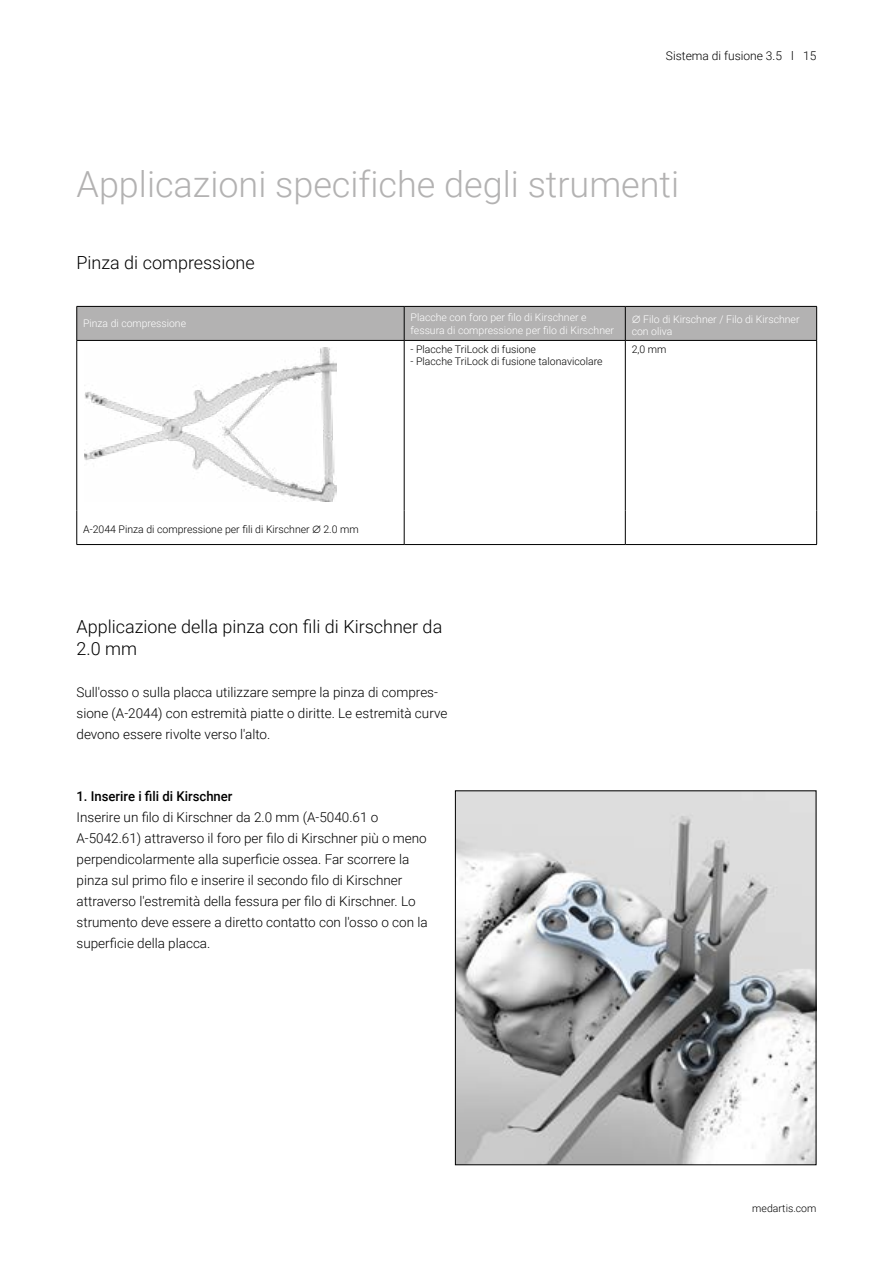
<style>
.page{position:relative;width:893px;height:1263px;background:#fff}
.page>*{position:absolute;margin:0;border:0;box-sizing:border-box;transform-origin:0 0}
.t1{font:300 36px "Roboto";color:#b3b2b2}
.t2{font:300 18px/21.6px "Roboto";color:#000}
.t3{font:300 13.5px/21px "Roboto";color:#000}
.t4{font:500 13.5px "Roboto";color:#000}
.t5{font:300 12px "Roboto";color:#000}
.t6{font:300 10.5px/12.6px "Roboto";color:#fff}
.t7{font:300 10.5px "Roboto";color:#000}
</style>
<div class="page">
<img style="left:457px;top:792px;width:357px;height:371px">
<div style="left:455px;top:790px;width:361px;height:375px;border:1px solid #000"></div>
<hr style="left:404px;top:544px;width:221px;height:1px;background:#000">
<hr style="left:625px;top:544px;width:192px;height:1px;background:#000">
<hr style="left:404px;top:340px;width:221px;height:1px;background:#000">
<hr style="left:625px;top:340px;width:192px;height:1px;background:#000">
<hr style="left:77px;top:341px;width:1px;height:169px;background:#000">
<hr style="left:404px;top:341px;width:1px;height:169px;background:#000">
<hr style="left:625px;top:341px;width:1px;height:169px;background:#000">
<hr style="left:816px;top:341px;width:1px;height:169px;background:#000">
<hr style="left:625px;top:510px;width:1px;height:34px;background:#000">
<hr style="left:816px;top:510px;width:1px;height:34px;background:#000">
<hr style="left:77px;top:340px;width:327px;height:1px;background:#000">
<hr style="left:77px;top:510px;width:1px;height:34px;background:#000">
<hr style="left:404px;top:510px;width:1px;height:34px;background:#000">
<hr style="left:77px;top:544px;width:327px;height:1px;background:#000">
<img style="left:85px;top:347px;width:252px;height:155px">
<div style="left:77px;top:306px;width:740px;height:34px;background:#b3b2b2"></div>
<p class="t5" style="left:666px;top:47px;width:152px">Sistema di fusione 3.5 l 15</p>
<h1 class="t1" style="left:77px;top:159px;width:604px">Applicazioni specifiche degli strumenti</h1>
<h2 class="t2" style="left:77px;top:251px;width:180px">Pinza di compressione</h2>
<p class="t6" style="left:83px;top:317px;width:104px">Pinza di compressione</p>
<p class="t6" style="left:411px;top:311px;width:205px">Placche con foro per filo di Kirschner e fessura di compressione per filo di Kirschner</p>
<p class="t6" style="left:632px;top:312px;width:169px;text-indent:12px">Filo di Kirschner / Filo di Kirschner con oliva</p>
<p class="t7" style="left:411px;top:341px;width:127px">- Placche TriLock di fusione</p>
<p class="t7" style="left:411px;top:354px;width:194px">- Placche TriLock di fusione talonavicolare</p>
<p class="t7" style="left:632px;top:341px;width:36px">2,0 mm</p>
<p class="t7" style="left:83px;top:522px;width:228px">A-2044 Pinza di compressione per fili di Kirschner</p>
<p class="t7" style="left:323px;top:522px;width:37px">2.0 mm</p>
<h2 class="t2" style="left:77px;top:615px;width:367px">Applicazione della pinza con fili di Kirschner da<br>2.0 mm</h2>
<p class="t3" style="left:77px;top:681px;width:372px">Sull'osso o sulla placca utilizzare sempre la pinza di compres&shy;sione (A-2044) con estremità piatte o diritte. Le estremità curve devono essere rivolte verso l'alto.</p>
<p class="t4" style="left:77px;top:786px;width:157px">1. Inserire i fili di Kirschner</p>
<p class="t3" style="left:77px;top:806px;width:353px">Inserire un filo di Kirschner da 2.0 mm (A-5040.61 o A-5042.61) attraverso il foro per filo di Kirschner più o meno perpendicolarmente alla superficie ossea. Far scorrere la pinza sul primo filo e inserire il secondo filo di Kirschner attraverso l'estremità della fessura per filo di Kirschner. Lo strumento deve essere a diretto contatto con l'osso o con la superficie della placca.</p>
<p class="t7" style="left:752px;top:1201px;width:66px">medartis.com</p>
</div>
